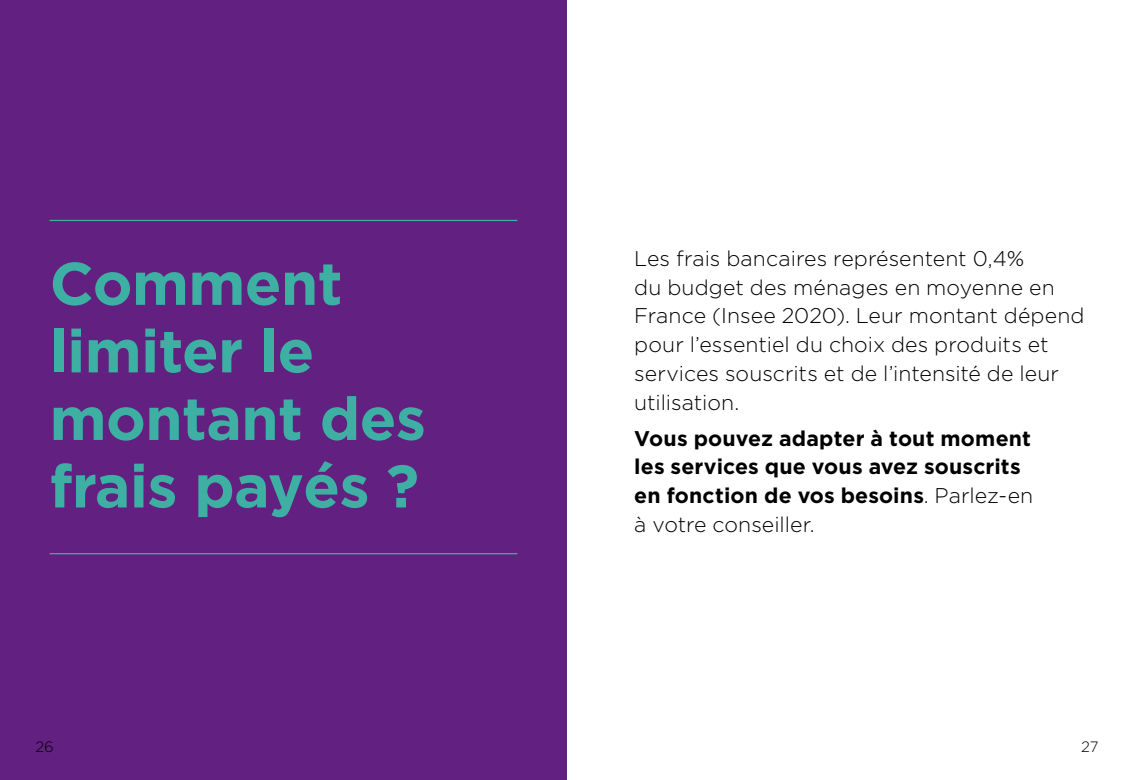
<style>
.page{position:relative;width:1134px;height:780px;background:#fff}
.page>*{position:absolute;margin:0;border:0;box-sizing:border-box;transform-origin:0 0}
.t1{font:700 60px/67.5px "Gotham HTF";letter-spacing:-.01em;color:#3eb0a3}
.t2{font:300 21.25px/28.8px "Gotham HTF";color:#000}
.t3{font:700 21.25px/28.8px "Gotham HTF";letter-spacing:.01em;color:#000}
.t4{font:300 15px "Gotham HTF";color:#000}
.s1{font-weight:300}
</style>
<div class="page">
<div style="left:0;top:0;width:567px;height:780px;background:#622181"></div>
<hr style="left:50px;top:220px;width:467px;height:1px;background:#3eb0a3">
<hr style="left:50px;top:553px;width:467px;height:1px;background:#3eb0a3">
<p class="t1" style="left:50px;top:248px;width:378px">Comment limiter le montant des frais payés ?</p>
<p class="t2" style="left:634px;top:244px;width:452px">Les frais bancaires représentent 0,4%<br>du budget des ménages en moyenne en France (Insee 2020). Leur montant dépend pour l’essentiel du choix des produits et services souscrits et de l’intensité de leur utilisation.</p>
<p class="t3" style="left:634px;top:423px;width:400px">Vous pouvez adapter à tout moment les services que vous avez souscrits en fonction de vos besoins<span class="s1">. Parlez-en à votre conseiller.</span></p>
<p class="t4" style="left:35px;top:738px;width:20px">26</p>
<p class="t4" style="left:1081px;top:738px;width:19px">27</p>
</div>
